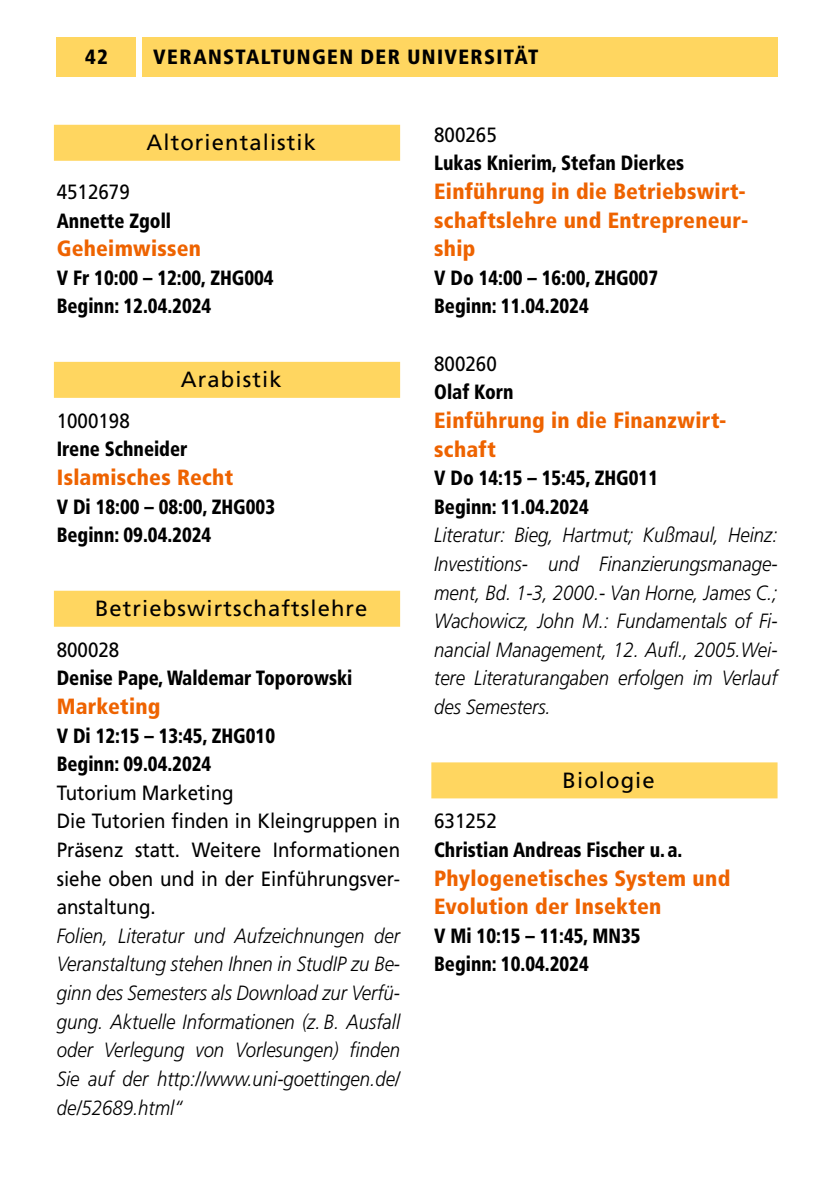
<style>
.page{position:relative;width:840px;height:1191px;background:#fff}
.page>*{position:absolute;margin:0;border:0;box-sizing:border-box;transform-origin:0 0}
.t1{font:900 condensed 22px/28.6px "Frutiger LT Std";letter-spacing:.01em;color:#ee6300}
.t2{font:22px "Frutiger LT Std";letter-spacing:.05em;color:#000}
.t3{font:italic 300 20.6px/28.6px "Frutiger LT Std";color:#000;text-align:justify;scale:.9 1}
.t4{font:900 condensed 20.6px/28.6px "Frutiger LT Std";color:#000;scale:.91 1}
.t5{font:20.6px/28.6px "Frutiger LT Std";color:#000;scale:.91 1}
.t6{font:900 condensed 20.6px "Frutiger LT Std";letter-spacing:.065em;color:#000}
.t7{font:900 condensed 20.6px "Frutiger LT Std";color:#000}
</style>
<div class="page">
<div style="left:57px;top:37px;width:79px;height:40px;background:#ffd660"></div>
<div style="left:142px;top:37px;width:635px;height:40px;background:#ffd660"></div>
<div style="left:54px;top:125px;width:346px;height:36px;background:#ffd660"></div>
<div style="left:54px;top:362px;width:346px;height:36px;background:#ffd660"></div>
<div style="left:54px;top:591px;width:346px;height:36px;background:#ffd660"></div>
<div style="left:431px;top:762px;width:346px;height:36px;background:#ffd660"></div>
<p class="t7" style="left:85px;top:44px;width:24px">42</p>
<p class="t6" style="left:153px;top:44px;width:386px">VERANSTALTUNGEN DER UNIVERSITÄT</p>
<p class="t2" style="left:146px;top:129px;width:171px">Altorientalistik</p>
<p class="t5" style="left:57px;top:178px;width:82px">4512679</p>
<p class="t4" style="left:57px;top:206px;width:127px">Annette Zgoll</p>
<p class="t1" style="left:57px;top:234px;width:146px">Geheimwissen</p>
<p class="t4" style="left:57px;top:263px;width:240px">V Fr 10:00 – 12:00, ZHG004<br>Beginn: 12.04.2024</p>
<p class="t2" style="left:181px;top:367px;width:102px">Arabistik</p>
<p class="t5" style="left:57px;top:406px;width:82px">1000198</p>
<p class="t4" style="left:57px;top:435px;width:145px">Irene Schneider</p>
<p class="t1" style="left:57px;top:463px;width:178px">Islamisches Recht</p>
<p class="t4" style="left:57px;top:492px;width:241px">V Di 18:00 – 08:00, ZHG003<br>Beginn: 09.04.2024</p>
<p class="t2" style="left:95px;top:595px;width:274px">Betriebswirtschaftslehre</p>
<p class="t5" style="left:57px;top:635px;width:70px">800028</p>
<p class="t4" style="left:57px;top:664px;width:326px">Denise Pape, Waldemar Toporowski</p>
<p class="t1" style="left:57px;top:692px;width:105px">Marketing</p>
<p class="t4" style="left:57px;top:721px;width:241px">V Di 12:15 – 13:45, ZHG010<br>Beginn: 09.04.2024</p>
<p class="t5" style="left:57px;top:778px;width:378px">Tutorium Marketing<br>Die Tutorien finden in Kleingruppen in<br>Präsenz statt. Weitere Informationen siehe oben und in der Einführungsver&shy;anstaltung.</p>
<p class="t3" style="left:57px;top:921px;width:383px">Folien, Literatur und Aufzeichnungen der Veranstaltung stehen Ihnen in StudIP zu Be&shy;ginn des Semesters als Download zur Verfü&shy;gung. Aktuelle Informationen (z. B. Ausfall oder Verlegung von Vorlesungen) finden Sie auf der http://www.uni-goettingen.de/ de/52689.html“</p>
<p class="t5" style="left:434px;top:120px;width:70px">800265</p>
<p class="t4" style="left:434px;top:149px;width:276px">Lukas Knierim, Stefan Dierkes</p>
<p class="t1" style="left:434px;top:177px;width:316px">Einführung in die Betriebswirt&shy;schaftslehre und Entrepreneur&shy;ship</p>
<p class="t4" style="left:434px;top:263px;width:247px">V Do 14:00 – 16:00, ZHG007<br>Beginn: 11.04.2024</p>
<p class="t5" style="left:434px;top:349px;width:70px">800260</p>
<p class="t4" style="left:434px;top:378px;width:89px">Olaf Korn</p>
<p class="t1" style="left:434px;top:406px;width:294px">Einführung in die Finanzwirt&shy;schaft</p>
<p class="t4" style="left:434px;top:463px;width:247px">V Do 14:15 – 15:45, ZHG011<br>Beginn: 11.04.2024</p>
<p class="t3" style="left:434px;top:521px;width:383px">Literatur: Bieg, Hartmut; Kußmaul, Heinz:<br>Investitions- und Finanzierungsmanage&shy;ment, Bd. 1-3, 2000.- Van Horne, James C.; Wachowicz, John M.: Fundamentals of Fi&shy;nancial Management, 12. Aufl., 2005.Wei&shy;tere Literaturangaben erfolgen im Verlauf des Semesters.</p>
<p class="t2" style="left:562px;top:767px;width:94px">Biologie</p>
<p class="t5" style="left:434px;top:807px;width:70px">631252</p>
<p class="t4" style="left:434px;top:835px;width:274px">Christian Andreas Fischer u.a.</p>
<p class="t1" style="left:434px;top:863px;width:297px">Phylogenetisches System und<br>Evolution der Insekten</p>
<p class="t4" style="left:434px;top:921px;width:228px">V Mi 10:15 – 11:45, MN35<br>Beginn: 10.04.2024</p>
</div>
